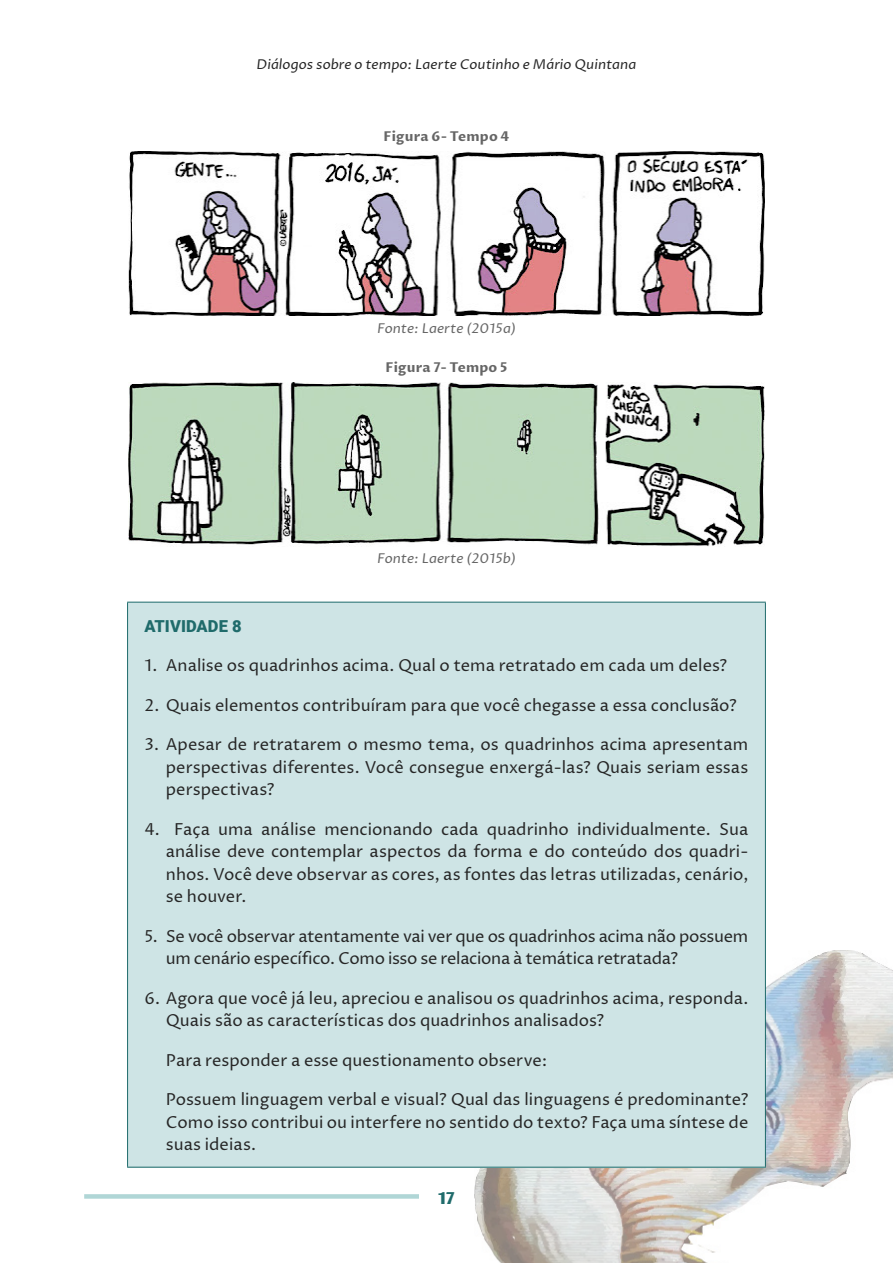
<style>
.page{position:relative;width:893px;height:1263px;background:#fff}
.page>*{position:absolute;margin:0;border:0;box-sizing:border-box;transform-origin:0 0}
.t1{font:16.5px/22.5px "Proza Libre";color:#262626;text-align:justify}
.t2{font:16.5px/22.5px "Proza Libre";letter-spacing:-.02em;color:#262626}
.t3{font:900 16.5px "Roboto";letter-spacing:.005em;color:#1f6b6b}
.t4{font:800 16.5px "Proza Libre";color:#1f6b6b}
.t5{font:italic 13.5px "Proza Libre";letter-spacing:.005em;color:#262626}
.t6{font:italic 13.5px "Proza Libre";letter-spacing:.005em;color:#666}
.t7{font:700 13.5px "Proza Libre";letter-spacing:.015em;color:#666}
</style>
<div class="page">
<div style="left:84px;top:1194px;width:336px;height:5px;background:#b0d6d6"></div>
<img style="left:474px;top:951px;width:419px;height:312px">
<img style="left:128px;top:152px;width:637px;height:164px">
<img style="left:128px;top:382px;width:637px;height:164px">
<div style="left:128px;top:602px;width:637px;height:565px;background:#cee4e5"></div>
<hr style="left:127px;top:602px;width:639px;height:1px;background:#1f6b6b">
<hr style="left:127px;top:602px;width:1px;height:565px;background:#1f6b6b">
<hr style="left:765px;top:602px;width:1px;height:565px;background:#1f6b6b">
<hr style="left:127px;top:1167px;width:639px;height:1px;background:#1f6b6b">
<p class="t5" style="left:256px;top:56px;width:381px">Diálogos sobre o tempo: Laerte Coutinho e Mário Quintana</p>
<p class="t7" style="left:384px;top:128px;width:127px">Figura 6- Tempo 4</p>
<p class="t6" style="left:377px;top:320px;width:140px">Fonte: Laerte (2015a)</p>
<p class="t7" style="left:386px;top:359px;width:123px">Figura 7- Tempo 5</p>
<p class="t6" style="left:377px;top:550px;width:140px">Fonte: Laerte (2015b)</p>
<p class="t3" style="left:145px;top:614px;width:99px">ATIVIDADE 8</p>
<p class="t1" style="left:145px;top:654px;width:584px">1. Analise os quadrinhos acima. Qual o tema retratado em cada um deles?</p>
<p class="t1" style="left:145px;top:694px;width:594px">2. Quais elementos contribuíram para que você chegasse a essa conclusão?</p>
<p class="t1" style="left:166px;top:733px;width:584px;text-indent:-21px">3. Apesar de retratarem o mesmo tema, os quadrinhos acima apresentam perspectivas diferentes. Você consegue enxergá-las? Quais seriam essas perspectivas?</p>
<p class="t1" style="left:166px;top:818px;width:584px;text-indent:-21px">4. Faça uma análise mencionando cada quadrinho individualmente. Sua análise deve contemplar aspectos da forma e do conteúdo dos quadri&shy;nhos. Você deve observar as cores, as fontes das letras utilizadas, cenário, se houver.</p>
<p class="t2" style="left:166px;top:925px;width:584px;text-indent:-21px">5. Se você observar atentamente vai ver que os quadrinhos acima não possuem um cenário específico. Como isso se relaciona à temática retratada?</p>
<p class="t1" style="left:166px;top:987px;width:584px;text-indent:-21px">6. Agora que você já leu, apreciou e analisou os quadrinhos acima, responda.<br>Quais são as características dos quadrinhos analisados?</p>
<p class="t1" style="left:166px;top:1049px;width:383px">Para responder a esse questionamento observe:</p>
<p class="t1" style="left:166px;top:1088px;width:584px">Possuem linguagem verbal e visual? Qual das linguagens é predominante?<br>Como isso contribui ou interfere no sentido do texto? Faça uma síntese de suas ideias.</p>
<p class="t4" style="left:438px;top:1188px;width:18px">17</p>
</div>
